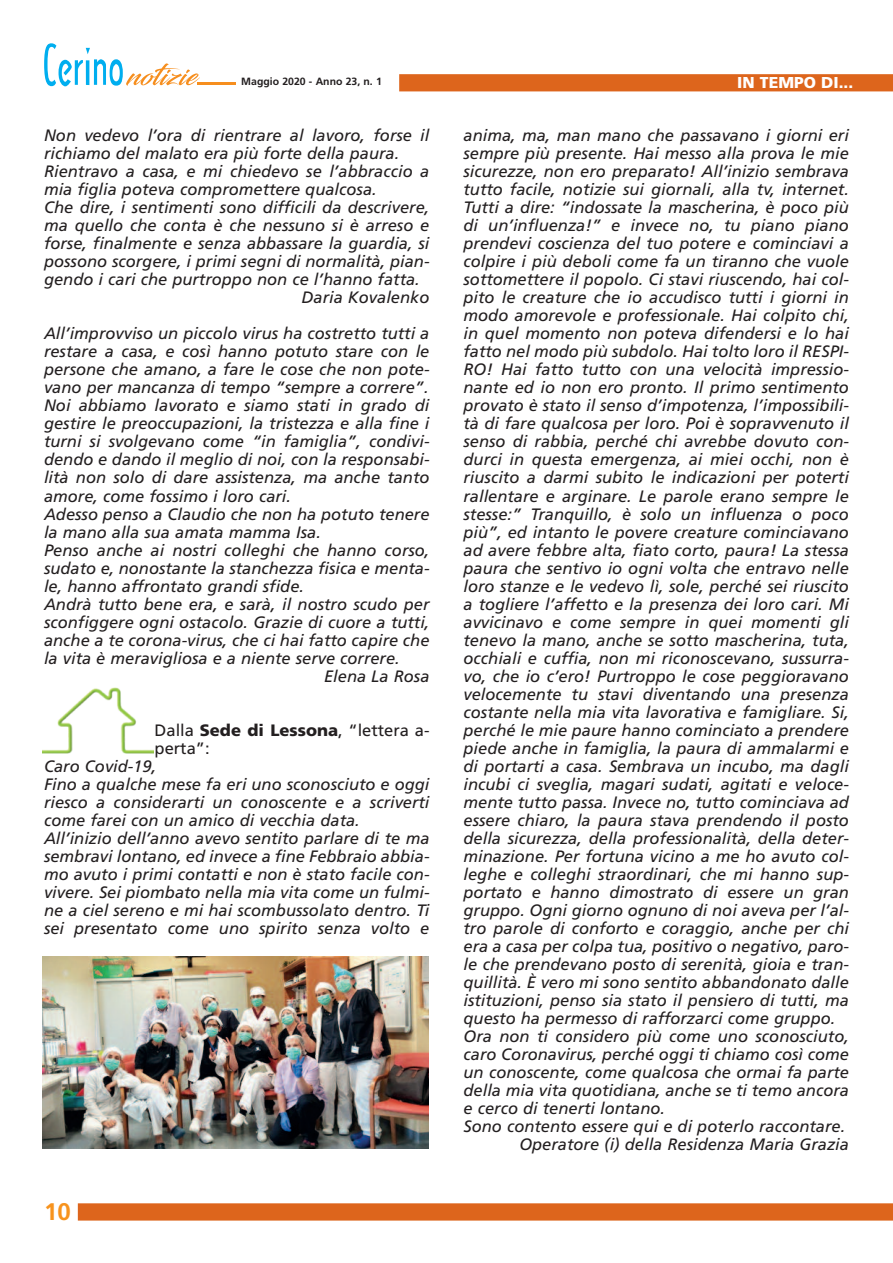
<style>
.page{position:relative;width:893px;height:1263px;background:#fff}
.page>*{position:absolute;margin:0;border:0;box-sizing:border-box;transform-origin:0 0}
.t1{font:700 24px "Frutiger";color:#f7931d}
.t2{font:italic 16.5px/18px "Frutiger";color:#231f20}
.t3{font:16.5px/18px "Frutiger";color:#231f20}
.t4{font:900 15.75px "Frutiger";color:#fff}
.t5{font:700 10.5px "Frutiger";color:#231f20}
.s1{font-weight:900}
</style>
<div class="page">
<svg style="left:44px;top:43px;width:156px;height:43px"></svg>
<hr style="left:197px;top:82px;width:39px;height:3px;background:#f68e1e">
<div style="left:78px;top:1203px;width:815px;height:17px;background:#dd651c"></div>
<img style="left:43px;top:687px;width:110px;height:67px">
<img style="left:43px;top:957px;width:385px;height:191px">
<div style="left:399px;top:74px;width:494px;height:17px;background:#dd651c"></div>
<p class="t5" style="left:241px;top:77px;width:142px">Maggio 2020 - Anno 23, n. 1</p>
<p class="t4" style="left:737px;top:76px;width:118px">IN TEMPO DI...</p>
<p class="t2" style="left:44px;top:128px;width:387px">Non vedevo l’ora di rientrare al lavoro, forse il</p>
<p class="t2" style="left:44px;top:146px;width:357px">richiamo del malato era più forte della paura.</p>
<p class="t2" style="left:44px;top:164px;width:387px">Rientravo a casa, e mi chiedevo se l’abbraccio a</p>
<p class="t2" style="left:44px;top:182px;width:334px">mia figlia poteva compromettere qualcosa.</p>
<p class="t2" style="left:44px;top:200px;width:387px">Che dire, i sentimenti sono difficili da descrivere,</p>
<p class="t2" style="left:44px;top:218px;width:387px">ma quello che conta è che nessuno si è arreso e</p>
<p class="t2" style="left:44px;top:236px;width:387px">forse, finalmente e senza abbassare la guardia, si</p>
<p class="t2" style="left:44px;top:254px;width:387px">possono scorgere, i primi segni di normalità, pian-</p>
<p class="t2" style="left:44px;top:272px;width:377px">gendo i cari che purtroppo non ce l’hanno fatta.</p>
<p class="t2" style="left:302px;top:290px;width:129px">Daria Kovalenko</p>
<p class="t2" style="left:44px;top:326px;width:387px">All’improvviso un piccolo virus ha costretto tutti a</p>
<p class="t2" style="left:44px;top:344px;width:387px">restare a casa, e così hanno potuto stare con le</p>
<p class="t2" style="left:44px;top:362px;width:387px">persone che amano, a fare le cose che non pote-</p>
<p class="t2" style="left:44px;top:380px;width:386px">vano per mancanza di tempo “sempre a correre”.</p>
<p class="t2" style="left:44px;top:398px;width:387px">Noi abbiamo lavorato e siamo stati in grado di</p>
<p class="t2" style="left:44px;top:416px;width:387px">gestire le preoccupazioni, la tristezza e alla fine i</p>
<p class="t2" style="left:44px;top:434px;width:387px">turni si svolgevano come “in famiglia”, condivi-</p>
<p class="t2" style="left:44px;top:452px;width:387px">dendo e dando il meglio di noi, con la responsabi-</p>
<p class="t2" style="left:44px;top:470px;width:387px">lità non solo di dare assistenza, ma anche tanto</p>
<p class="t2" style="left:44px;top:488px;width:249px">amore, come fossimo i loro cari.</p>
<p class="t2" style="left:44px;top:506px;width:387px">Adesso penso a Claudio che non ha potuto tenere</p>
<p class="t2" style="left:44px;top:524px;width:278px">la mano alla sua amata mamma Isa.</p>
<p class="t2" style="left:44px;top:542px;width:387px">Penso anche ai nostri colleghi che hanno corso,</p>
<p class="t2" style="left:44px;top:560px;width:387px">sudato e, nonostante la stanchezza fisica e menta-</p>
<p class="t2" style="left:44px;top:578px;width:262px">le, hanno affrontato grandi sfide.</p>
<p class="t2" style="left:44px;top:596px;width:387px">Andrà tutto bene era, e sarà, il nostro scudo per</p>
<p class="t2" style="left:44px;top:614px;width:387px">sconfiggere ogni ostacolo. Grazie di cuore a tutti,</p>
<p class="t2" style="left:44px;top:632px;width:387px">anche a te corona-virus, che ci hai fatto capire che</p>
<p class="t2" style="left:44px;top:650px;width:357px">la vita è meravigliosa e a niente serve correre.</p>
<p class="t2" style="left:324px;top:668px;width:107px">Elena La Rosa</p>
<p class="t3" style="left:155px;top:722px;width:276px">Dalla <span class="s1">Sede di Lessona</span>, “lettera a&shy;perta”:</p>
<p class="t2" style="left:44px;top:758px;width:387px">Caro Covid-19,<br>Fino a qualche mese fa eri uno sconosciuto e oggi riesco a considerarti un conoscente e a scriverti come farei con un amico di vecchia data.<br>All’inizio dell’anno avevo sentito parlare di te ma sembravi lontano, ed invece a fine Febbraio abbia&shy;mo avuto i primi contatti e non è stato facile con&shy;vivere. Sei piombato nella mia vita come un fulmi&shy;ne a ciel sereno e mi hai scombussolato dentro. Ti sei presentato come uno spirito senza volto e</p>
<h1 class="t1" style="left:44px;top:1202px;width:28px">10</h1>
<p class="t2" style="left:463px;top:128px;width:387px">anima, ma, man mano che passavano i giorni eri</p>
<p class="t2" style="left:463px;top:146px;width:387px">sempre più presente. Hai messo alla prova le mie</p>
<p class="t2" style="left:463px;top:164px;width:387px">sicurezze, non ero preparato! All’inizio sembrava</p>
<p class="t2" style="left:463px;top:182px;width:387px">tutto facile, notizie sui giornali, alla tv, internet.</p>
<p class="t2" style="left:463px;top:200px;width:387px">Tutti a dire: “indossate la mascherina, è poco più</p>
<p class="t2" style="left:463px;top:218px;width:387px">di un’influenza!” e invece no, tu piano piano</p>
<p class="t2" style="left:463px;top:236px;width:387px">prendevi coscienza del tuo potere e cominciavi a</p>
<p class="t2" style="left:463px;top:254px;width:387px">colpire i più deboli come fa un tiranno che vuole</p>
<p class="t2" style="left:463px;top:272px;width:387px">sottomettere il popolo. Ci stavi riuscendo, hai col-</p>
<p class="t2" style="left:463px;top:290px;width:387px">pito le creature che io accudisco tutti i giorni in</p>
<p class="t2" style="left:463px;top:308px;width:387px">modo amorevole e professionale. Hai colpito chi,</p>
<p class="t2" style="left:463px;top:326px;width:387px">in quel momento non poteva difendersi e lo hai</p>
<p class="t2" style="left:463px;top:344px;width:387px">fatto nel modo più subdolo. Hai tolto loro il RESPI-</p>
<p class="t2" style="left:463px;top:362px;width:387px">RO! Hai fatto tutto con una velocità impressio-</p>
<p class="t2" style="left:463px;top:380px;width:387px">nante ed io non ero pronto. Il primo sentimento</p>
<p class="t2" style="left:463px;top:398px;width:387px">provato è stato il senso d’impotenza, l’impossibili-</p>
<p class="t2" style="left:463px;top:416px;width:387px">tà di fare qualcosa per loro. Poi è sopravvenuto il</p>
<p class="t2" style="left:463px;top:434px;width:387px">senso di rabbia, perché chi avrebbe dovuto con-</p>
<p class="t2" style="left:463px;top:452px;width:387px">durci in questa emergenza, ai miei occhi, non è</p>
<p class="t2" style="left:463px;top:470px;width:387px">riuscito a darmi subito le indicazioni per poterti</p>
<p class="t2" style="left:463px;top:488px;width:387px">rallentare e arginare. Le parole erano sempre le</p>
<p class="t2" style="left:463px;top:506px;width:387px">stesse:” Tranquillo, è solo un influenza o poco</p>
<p class="t2" style="left:463px;top:524px;width:387px">più”, ed intanto le povere creature cominciavano</p>
<p class="t2" style="left:463px;top:542px;width:387px">ad avere febbre alta, fiato corto, paura! La stessa</p>
<p class="t2" style="left:463px;top:560px;width:387px">paura che sentivo io ogni volta che entravo nelle</p>
<p class="t2" style="left:463px;top:578px;width:387px">loro stanze e le vedevo lì, sole, perché sei riuscito</p>
<p class="t2" style="left:463px;top:596px;width:387px">a togliere l’affetto e la presenza dei loro cari. Mi</p>
<p class="t2" style="left:463px;top:614px;width:387px">avvicinavo e come sempre in quei momenti gli</p>
<p class="t2" style="left:463px;top:632px;width:387px">tenevo la mano, anche se sotto mascherina, tuta,</p>
<p class="t2" style="left:463px;top:650px;width:387px">occhiali e cuffia, non mi riconoscevano, sussurra-</p>
<p class="t2" style="left:463px;top:668px;width:387px">vo, che io c’ero! Purtroppo le cose peggioravano</p>
<p class="t2" style="left:463px;top:686px;width:387px">velocemente tu stavi diventando una presenza</p>
<p class="t2" style="left:463px;top:704px;width:387px">costante nella mia vita lavorativa e famigliare. Si,</p>
<p class="t2" style="left:463px;top:722px;width:387px">perché le mie paure hanno cominciato a prendere</p>
<p class="t2" style="left:463px;top:740px;width:387px">piede anche in famiglia, la paura di ammalarmi e</p>
<p class="t2" style="left:463px;top:758px;width:387px">di portarti a casa. Sembrava un incubo, ma dagli</p>
<p class="t2" style="left:463px;top:776px;width:387px">incubi ci sveglia, magari sudati, agitati e veloce-</p>
<p class="t2" style="left:463px;top:794px;width:387px">mente tutto passa. Invece no, tutto cominciava ad</p>
<p class="t2" style="left:463px;top:812px;width:387px">essere chiaro, la paura stava prendendo il posto</p>
<p class="t2" style="left:463px;top:830px;width:387px">della sicurezza, della professionalità, della deter-</p>
<p class="t2" style="left:463px;top:848px;width:387px">minazione. Per fortuna vicino a me ho avuto col-</p>
<p class="t2" style="left:463px;top:866px;width:387px">leghe e colleghi straordinari, che mi hanno sup-</p>
<p class="t2" style="left:463px;top:884px;width:387px">portato e hanno dimostrato di essere un gran</p>
<p class="t2" style="left:463px;top:902px;width:387px">gruppo. Ogni giorno ognuno di noi aveva per l’al-</p>
<p class="t2" style="left:463px;top:920px;width:387px">tro parole di conforto e coraggio, anche per chi</p>
<p class="t2" style="left:463px;top:938px;width:387px">era a casa per colpa tua, positivo o negativo, paro-</p>
<p class="t2" style="left:463px;top:956px;width:387px">le che prendevano posto di serenità, gioia e tran-</p>
<p class="t2" style="left:463px;top:974px;width:387px">quillità. È vero mi sono sentito abbandonato dalle</p>
<p class="t2" style="left:463px;top:992px;width:387px">istituzioni, penso sia stato il pensiero di tutti, ma</p>
<p class="t2" style="left:463px;top:1010px;width:373px">questo ha permesso di rafforzarci come gruppo.</p>
<p class="t2" style="left:463px;top:1028px;width:387px">Ora non ti considero più come uno sconosciuto,</p>
<p class="t2" style="left:463px;top:1046px;width:387px">caro Coronavirus, perché oggi ti chiamo così come</p>
<p class="t2" style="left:463px;top:1064px;width:387px">un conoscente, come qualcosa che ormai fa parte</p>
<p class="t2" style="left:463px;top:1082px;width:387px">della mia vita quotidiana, anche se ti temo ancora</p>
<p class="t2" style="left:464px;top:1100px;width:203px">e cerco di tenerti lontano.</p>
<p class="t2" style="left:464px;top:1118px;width:383px">Sono contento essere qui e di poterlo raccontare.</p>
<p class="t2" style="left:519px;top:1136px;width:331px">Operatore (i) della Residenza Maria Grazia</p>
</div>
